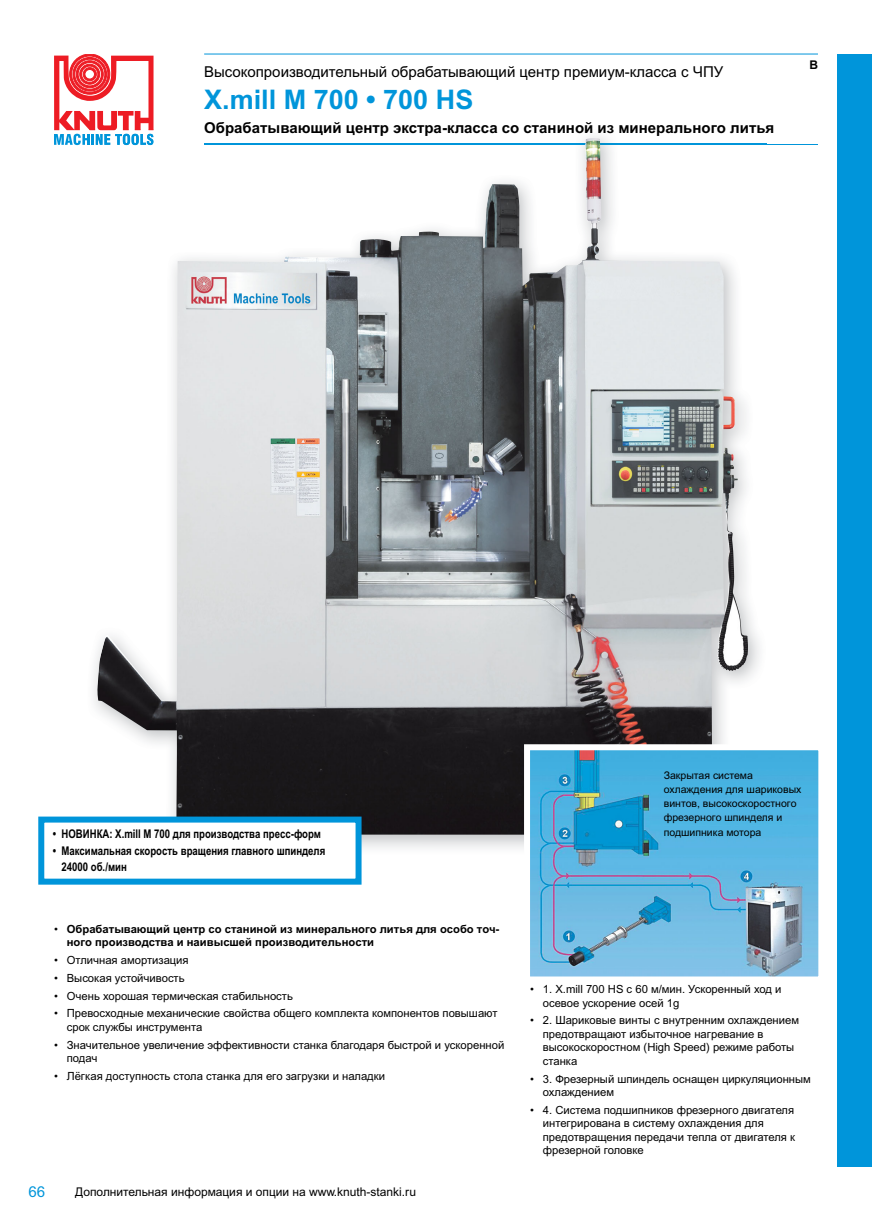
<style>
.page{position:relative;width:872px;height:1221px;background:#fff}
.page>*{position:absolute;margin:0;border:0;box-sizing:border-box;transform-origin:0 0}
.t1{font:700 27px "Arial MT Pro";color:#0095da}
.t2{font:700 15px "Arial MT Pro Cyr";color:#000}
.t3{font:15px "Arial MT Pro Cyr";color:#000}
.t4{font:15px "Arial MT Pro";color:#0095da}
.t5{font:700 12px/16.5px "Arial MT Pro Cyr";color:#000;scale:.8 1}
.t6{font:12px "Arial MT Pro Cyr";color:#000}
.t7{font:700 12px "Arial MT Pro Cyr";color:#000}
.t8{font:11.25px/13.5px "Arial MT Pro Cyr";color:#000}
.t9{font:700 11.25px/13.5px "Arial MT Pro Cyr";color:#000}
.t10{font:10.5px/14.2px "Arial MT Pro Cyr";color:#000}
.s1{font-weight:400}
</style>
<div class="page">
<hr style="left:204px;top:54px;width:614px;height:1px;background:#0095da">
<hr style="left:204px;top:144px;width:614px;height:1px;background:#0095da">
<div style="left:838px;top:54px;width:34px;height:1112px;background:#0095da"></div>
<img style="left:93px;top:129px;width:673px;height:726px">
<svg style="left:54px;top:54px;width:99px;height:91px"></svg>
<img style="left:735px;top:144px;width:31px;height:1px">
<img style="left:98px;top:138px;width:637px;height:698px">
<div style="left:41px;top:819px;width:317px;height:62px;background:#fff"></div>
<div style="left:38px;top:816px;width:323px;height:68px;border:6px solid #0095da"></div>
<img style="left:531px;top:751px;width:286px;height:224px">
<div style="left:524px;top:744px;width:300px;height:238px;border:6px solid #fff"></div>
<h2 class="t3" style="left:204px;top:66px;width:520px">Высокопроизводительный обрабатывающий центр премиум-класса с ЧПУ</h2>
<h1 class="t1" style="left:204px;top:90px;width:271px">X.mill M 700 • 700 HS</h1>
<h2 class="t2" style="left:204px;top:122px;width:571px">Обрабатывающий центр экстра-класса со станиной из минерального литья</h2>
<p class="t7" style="left:809px;top:60px;width:10px">B</p>
<p class="t5" style="left:53px;top:827px;width:337px">• НОВИНКА: X.mill M 700 для производства пресс-форм</p>
<p class="t5" style="left:61px;top:843px;width:331px;text-indent:-9px">• Максимальная скорость вращения главного шпинделя<br>24000 об./мин</p>
<p class="t9" style="left:67px;top:923px;width:434px;text-indent:-13px"><span class="s1">•</span> Обрабатывающий центр со станиной из минерального литья для особо точ&shy;ного производства и наивысшей производительности</p>
<p class="t8" style="left:54px;top:954px;width:136px">• Отличная амортизация</p>
<p class="t8" style="left:54px;top:972px;width:132px">• Высокая устойчивость</p>
<p class="t8" style="left:54px;top:989px;width:240px">• Очень хорошая термическая стабильность</p>
<p class="t8" style="left:67px;top:1007px;width:432px;text-indent:-13px">• Превосходные механические свойства общего комплекта компонентов повышают срок службы инструмента</p>
<p class="t8" style="left:67px;top:1038px;width:439px;text-indent:-13px">• Значительное увеличение эффективности станка благодаря быстрой и ускоренной подач</p>
<p class="t8" style="left:54px;top:1070px;width:332px">• Лёгкая доступность стола станка для его загрузки и наладки</p>
<h2 class="t4" style="left:28px;top:1185px;width:18px">66</h2>
<p class="t6" style="left:75px;top:1186px;width:342px">Дополнительная информация и опции на www.knuth-stanki.ru</p>
<p class="t10" style="left:664px;top:768px;width:139px">Закрытая система охлаждения для шариковых винтов, высокоскоростного фрезерного шпинделя и подшипника мотора</p>
<p class="t8" style="left:543px;top:983px;width:240px;text-indent:-13px">• 1. X.mill 700 HS с 60 м/мин. Ускоренный ход и осевое ускорение осей 1g</p>
<p class="t8" style="left:543px;top:1014px;width:258px;text-indent:-13px">• 2. Шариковые винты с внутренним охлаждением предотвращают избыточное нагревание в высокоскоростном (High Speed) режиме работы станка</p>
<p class="t8" style="left:543px;top:1072px;width:269px;text-indent:-13px">• 3. Фрезерный шпиндель оснащен циркуляционным охлаждением</p>
<p class="t8" style="left:543px;top:1104px;width:254px;text-indent:-13px">• 4. Система подшипников фрезерного двигателя интегрирована в систему охлаждения для предотвращения передачи тепла от двигателя к фрезерной головке</p>
</div>
